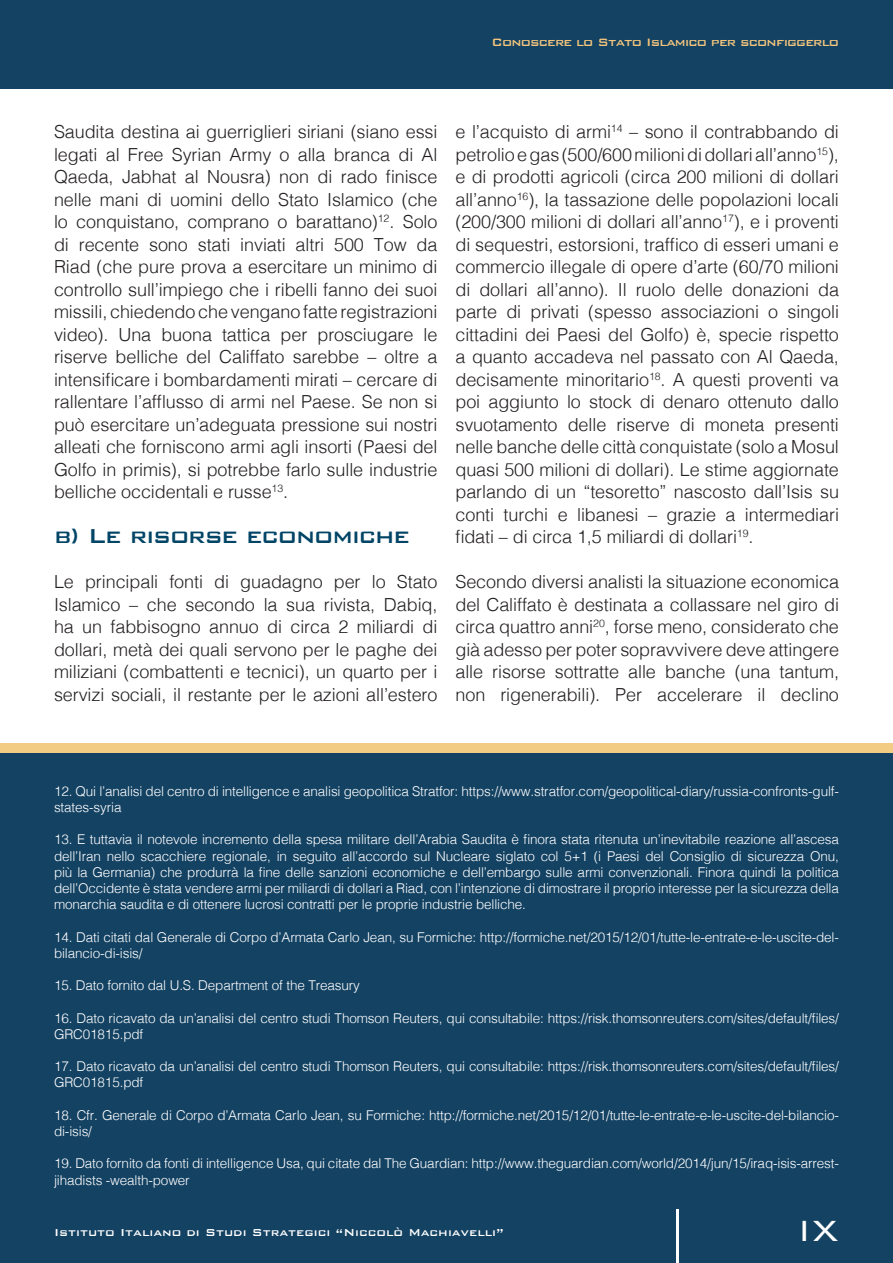
<style>
.page{position:relative;width:893px;height:1263px;background:#fff}
.page>*{position:absolute;margin:0;border:0;box-sizing:border-box;transform-origin:0 0}
.t1{font:300 39px "Bank Gothic";color:#fff}
.t2{font:500 27px "Bank Gothic";letter-spacing:-.04em;color:#046}
.t3{font:300 18px/22.5px "Helvetica";letter-spacing:-.005em;color:#231f20;text-align:justify}
.t4{font:500 14.25px "Bank Gothic";letter-spacing:-.055em;color:#f3c57d}
.t5{font:300 13.5px/16.2px "Helvetica";letter-spacing:-.01em;color:#fff}
.t6{font:500 13.5px "Bank Gothic";color:#fff}
</style>
<div class="page">
<div style="left:0;top:0;width:893px;height:88px;background:#144263"></div>
<div style="left:0;top:748px;width:893px;height:515px;background:#144263"></div>
<div style="left:0;top:743px;width:893px;height:10px;background:#f2cc82"></div>
<hr style="left:677px;top:1210px;width:2px;height:53px;background:#fff">
<p class="t4" style="left:491px;top:31px;width:349px">Conoscere lo Stato Islamico per sconfiggerlo</p>
<p class="t3" style="left:54px;top:119px;width:385px">Saudita destina ai guerriglieri siriani (siano essi legati al Free Syrian Army o alla branca di Al Qaeda, Jabhat al Nousra) non di rado finisce nelle mani di uomini dello Stato Islamico (che lo conquistano, comprano o barattano)<sup>12</sup>. Solo di recente sono stati inviati altri 500 Tow da Riad (che pure prova a esercitare un minimo di controllo sull’impiego che i ribelli fanno dei suoi missili, chiedendo che vengano fatte registrazioni video). Una buona tattica per prosciugare le riserve belliche del Califfato sarebbe – oltre a intensificare i bombardamenti mirati – cercare di rallentare l’afflusso di armi nel Paese. Se non si può esercitare un’adeguata pressione sui nostri alleati che forniscono armi agli insorti (Paesi del Golfo in primis), si potrebbe farlo sulle industrie belliche occidentali e russe<sup>13</sup>.</p>
<p class="t2" style="left:54px;top:515px;width:357px">b) Le risorse economiche</p>
<p class="t3" style="left:54px;top:569px;width:385px">Le principali fonti di guadagno per lo Stato Islamico – che secondo la sua rivista, Dabiq, ha un fabbisogno annuo di circa 2 miliardi di dollari, metà dei quali servono per le paghe dei miliziani (combattenti e tecnici), un quarto per i servizi sociali, il restante per le azioni all’estero</p>
<p class="t3" style="left:455px;top:119px;width:385px">e l’acquisto di armi<sup>14</sup> – sono il contrabbando di petrolio e gas (500/600 milioni di dollari all’anno<sup>15</sup>), e di prodotti agricoli (circa 200 milioni di dollari all’anno<sup>16</sup>), la tassazione delle popolazioni locali (200/300 milioni di dollari all’anno<sup>17</sup>), e i proventi di sequestri, estorsioni, traffico di esseri umani e commercio illegale di opere d’arte (60/70 milioni di dollari all’anno). Il ruolo delle donazioni da parte di privati (spesso associazioni o singoli cittadini dei Paesi del Golfo) è, specie rispetto a quanto accadeva nel passato con Al Qaeda, decisamente minoritario<sup>18</sup>. A questi proventi va poi aggiunto lo stock di denaro ottenuto dallo svuotamento delle riserve di moneta presenti nelle banche delle città conquistate (solo a Mosul quasi 500 milioni di dollari). Le stime aggiornate parlando di un “tesoretto” nascosto dall’Isis su conti turchi e libanesi – grazie a intermediari fidati – di circa 1,5 miliardi di dollari<sup>19</sup>.</p>
<p class="t3" style="left:455px;top:569px;width:385px">Secondo diversi analisti la situazione economica del Califfato è destinata a collassare nel giro di circa quattro anni<sup>20</sup>, forse meno, considerato che già adesso per poter sopravvivere deve attingere alle risorse sottratte alle banche (una tantum, non rigenerabili). Per accelerare il declino</p>
<p class="t5" style="left:54px;top:782px;width:786px">12. Qui l’analisi del centro di intelligence e analisi geopolitica Stratfor: https://www.stratfor.com/geopolitical-diary/russia-confronts-gulf&shy;states-syria</p>
<p class="t5" style="left:54px;top:830px;width:786px;text-align:justify">13. E tuttavia il notevole incremento della spesa militare dell’Arabia Saudita è finora stata ritenuta un’inevitabile reazione all’ascesa dell’Iran nello scacchiere regionale, in seguito all’accordo sul Nucleare siglato col 5+1 (i Paesi del Consiglio di sicurezza Onu, più la Germania) che produrrà la fine delle sanzioni economiche e dell’embargo sulle armi convenzionali. Finora quindi la politica dell’Occidente è stata vendere armi per miliardi di dollari a Riad, con l’intenzione di dimostrare il proprio interesse per la sicurezza della monarchia saudita e di ottenere lucrosi contratti per le proprie industrie belliche.</p>
<p class="t5" style="left:54px;top:928px;width:786px">14. Dati citati dal Generale di Corpo d’Armata Carlo Jean, su Formiche: http://formiche.net/2015/12/01/tutte-le-entrate-e-le-uscite-del&shy;bilancio-di-isis/</p>
<p class="t5" style="left:54px;top:976px;width:307px">15. Dato fornito dal U.S. Department of the Treasury</p>
<p class="t5" style="left:54px;top:1009px;width:786px">16. Dato ricavato da un’analisi del centro studi Thomson Reuters, qui consultabile: https://risk.thomsonreuters.com/sites/default/files/<br>GRC01815.pdf</p>
<p class="t5" style="left:54px;top:1057px;width:786px">17. Dato ricavato da un’analisi del centro studi Thomson Reuters, qui consultabile: https://risk.thomsonreuters.com/sites/default/files/<br>GRC01815.pdf</p>
<p class="t5" style="left:54px;top:1106px;width:786px">18. Cfr. Generale di Corpo d’Armata Carlo Jean, su Formiche: http://formiche.net/2015/12/01/tutte-le-entrate-e-le-uscite-del-bilancio&shy;di-isis/</p>
<p class="t5" style="left:54px;top:1154px;width:786px">19. Dato fornito da fonti di intelligence Usa, qui citate dal The Guardian: http://www.theguardian.com/world/2014/jun/15/iraq-isis-arrest&shy;jihadists -wealth-power</p>
<p class="t6" style="left:54px;top:1222px;width:451px">Istituto Italiano di Studi Strategici “Niccolò Machiavelli”</p>
<p class="t1" style="left:797px;top:1200px;width:43px">IX</p>
</div>
